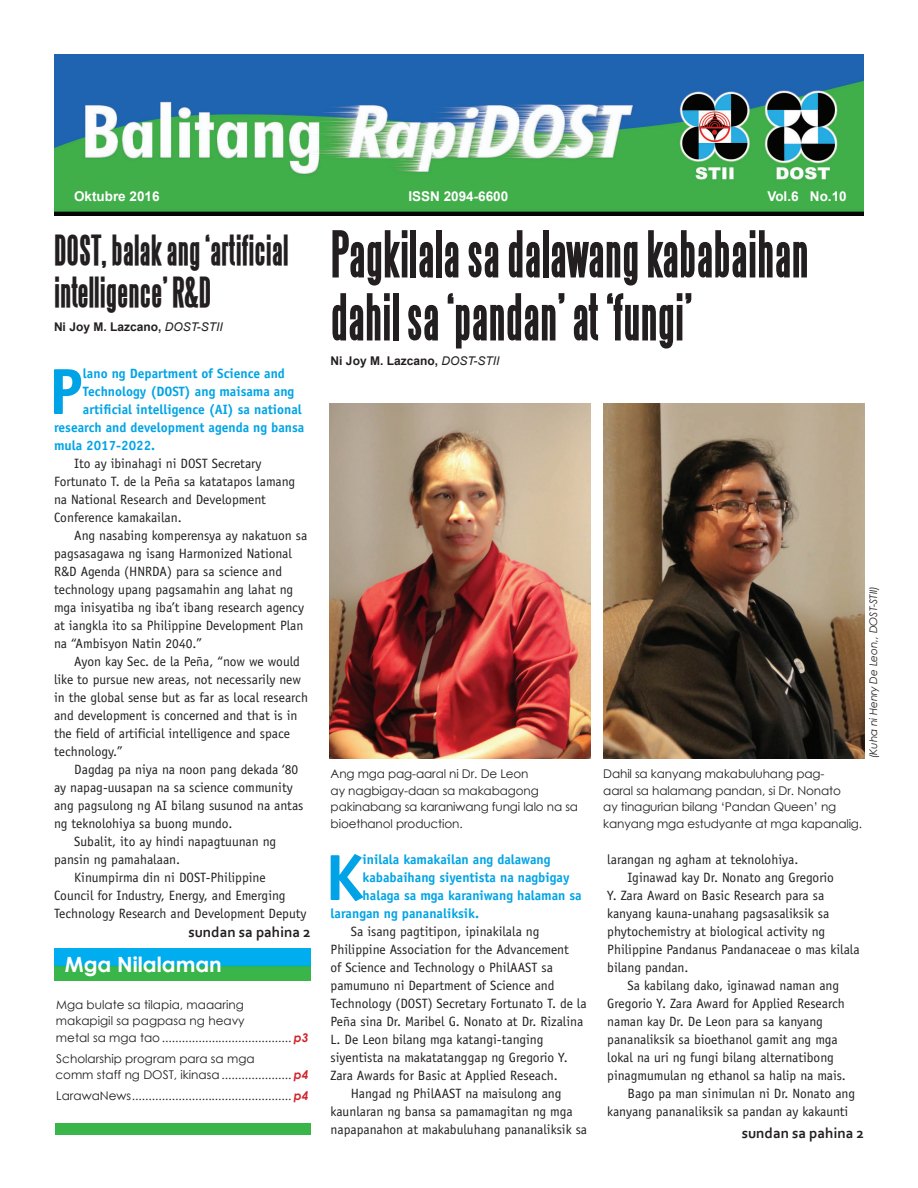
<style>
.page{position:relative;width:918px;height:1188px;background:#fff}
.page>*{position:absolute;margin:0;border:0;box-sizing:border-box;transform-origin:0 0}
.Rapidost_Lead_paragr{font:700 65.4px "Officina Sans";color:#00a4e6}
.Ripidost_TITLES{font:700 57px/63px "Steelfish";color:#231f20}
.Ripidost_TITLES-2{font:700 37.5px/42px "Steelfish";color:#231f20}
._2nd_Rapidost_BYLine{font:700 21px "Century Gothic";color:#fff}
.t1{font:700 15px "Corbel";color:#231f20}
.Rapidost_BODYTEXT{font:13.5px/18px "Officina Sans";color:#231f20}
.Rapidost_Lead_paragr-2{font:700 13.5px "Officina Sans";color:#00a4e6}
.t2{font:700 13.5px "Arial";color:#fff}
.Rapidost_CAPTION{font:12px/16.5px "Century Gothic";letter-spacing:-.01em;color:#231f20}
.Rapidost_TOC{font:12px/16.5px "Century Gothic";color:#231f20}
._1st_Rapidost_BYLine{font:700 12px "Arial";color:#231f20}
.Rapidost_CAPTION-2{font:italic 10.5px "Century Gothic";letter-spacing:-.01em;color:#231f20}
.s1{font-weight:400;font-style:italic}
.s2{font-weight:700;font-style:italic;color:#d1232a}
</style>
<div class="page">
<img style="left:54px;top:54px;width:809px;height:162px">
<div style="left:56px;top:1123px;width:255px;height:12px;background:#3ab54a"></div>
<svg style="left:54px;top:949px;width:257px;height:31px;background:#19b1a4"></svg>
<img style="left:330px;top:404px;width:261px;height:354px">
<img style="left:603px;top:404px;width:261px;height:354px">
<p class="t2" style="left:74px;top:187px;width:87px">Oktubre 2016</p>
<p class="t2" style="left:409px;top:187px;width:101px">ISSN 2094-6600</p>
<p class="t2" style="left:767px;top:187px;width:81px">Vol.6 No.10</p>
<p class="Ripidost_TITLES-2" style="left:54px;top:229px;width:236px">DOST, balak ang ‘artificial intelligence’ R&amp;D</p>
<p class="_1st_Rapidost_BYLine" style="left:54px;top:319px;width:170px">Ni Joy M. Lazcano, <span class="s1">DOST-STII</span></p>
<p class="Rapidost_Lead_paragr" style="left:49px;top:351px;width:35px">P</p>
<p class="Rapidost_Lead_paragr-2" style="left:83px;top:365px;width:203px">lano ng Department of Science and</p>
<p class="Rapidost_Lead_paragr-2" style="left:83px;top:383px;width:213px">Technology (DOST) ang maisama ang</p>
<p class="Rapidost_Lead_paragr-2" style="left:83px;top:401px;width:220px">artificial intelligence (AI) sa national</p>
<p class="Rapidost_Lead_paragr-2" style="left:54px;top:419px;width:252px">research and development agenda ng bansa</p>
<p class="Rapidost_Lead_paragr-2" style="left:54px;top:437px;width:103px">mula 2017-2022.</p>
<p class="Rapidost_BODYTEXT" style="left:54px;top:454px;width:243px;text-indent:20px">Ito ay ibinahagi ni DOST Secretary Fortunato T. de la Peña sa katatapos lamang na National Research and Development Conference kamakailan.</p>
<p class="Rapidost_BODYTEXT" style="left:54px;top:526px;width:255px;text-indent:20px">Ang nasabing komperensya ay nakatuon sa pagsasagawa ng isang Harmonized National R&amp;D Agenda (HNRDA) para sa science and technology upang pagsamahin ang lahat ng mga inisyatiba ng iba’t ibang research agency at iangkla ito sa Philippine Development Plan na “Ambisyon Natin 2040.”</p>
<p class="Rapidost_BODYTEXT" style="left:54px;top:652px;width:256px;text-indent:20px">Ayon kay Sec. de la Peña, “now we would like to pursue new areas, not necessarily new in the global sense but as far as local research and development is concerned and that is in the field of artificial intelligence and space technology.”</p>
<p class="Rapidost_BODYTEXT" style="left:54px;top:760px;width:251px;text-indent:20px">Dagdag pa niya na noon pang dekada ‘80 ay napag-uusapan na sa science community ang pagsulong ng AI bilang susunod na antas ng teknolohiya sa buong mundo.</p>
<p class="Rapidost_BODYTEXT" style="left:54px;top:832px;width:224px;text-indent:20px">Subalit, ito ay hindi napagtuunan ng pansin ng pamahalaan.</p>
<p class="Rapidost_BODYTEXT" style="left:54px;top:868px;width:254px;text-indent:20px">Kinumpirma din ni DOST-Philippine<br>Council for Industry, Energy, and Emerging<br>Technology Research and Development Deputy</p>
<p class="t1" style="left:188px;top:923px;width:124px">sundan sa pahina 2</p>
<p class="_2nd_Rapidost_BYLine" style="left:65px;top:949px;width:159px">Mga Nilalaman</p>
<p class="Rapidost_TOC" style="left:56px;top:996px;width:254px">Mga bulate sa tilapia, maaaring<br>makapigil sa pagpasa ng heavy<br>metal sa mga tao....................................... <span class="s2">p3</span></p>
<p class="Rapidost_TOC" style="left:55px;top:1050px;width:254px">Scholarship program para sa mga<br>comm staff ng DOST, ikinasa ..................... <span class="s2">p4</span></p>
<p class="Rapidost_TOC" style="left:56px;top:1088px;width:254px">LarawaNews................................................ <span class="s2">p4</span></p>
<p class="Ripidost_TITLES" style="left:331px;top:223px;width:480px">Pagkilala sa dalawang kababaihan dahil sa ‘pandan’ at ‘fungi’</p>
<p class="_1st_Rapidost_BYLine" style="left:331px;top:352px;width:170px">Ni Joy M. Lazcano, <span class="s1">DOST-STII</span></p>
<p class="Rapidost_CAPTION" style="left:331px;top:765px;width:249px">Ang mga pag-aaral ni Dr. De Leon<br>ay nagbigay-daan sa makabagong pakinabang sa karaniwang fungi lalo na sa bioethanol production.</p>
<p class="Rapidost_Lead_paragr" style="left:325px;top:837px;width:39px">K</p>
<p class="Rapidost_Lead_paragr-2" style="left:363px;top:851px;width:189px">inilala kamakailan ang dalawang</p>
<p class="Rapidost_Lead_paragr-2" style="left:363px;top:869px;width:208px">kababaihang siyentista na nagbigay</p>
<p class="Rapidost_Lead_paragr-2" style="left:363px;top:887px;width:221px">halaga sa mga karaniwang halaman sa</p>
<p class="Rapidost_Lead_paragr-2" style="left:331px;top:905px;width:150px">larangan ng pananaliksik.</p>
<p class="Rapidost_BODYTEXT" style="left:331px;top:922px;width:258px;text-indent:20px">Sa isang pagtitipon, ipinakilala ng Philippine Association for the Advancement<br>of Science and Technology o PhilAAST sa pamumuno ni Department of Science and Technology (DOST) Secretary Fortunato T. de la Peña sina Dr. Maribel G. Nonato at Dr. Rizalina L. De Leon bilang mga katangi-tanging siyentista na makatatanggap ng Gregorio Y.<br>Zara Awards for Basic at Applied Reseach.</p>
<p class="Rapidost_BODYTEXT" style="left:331px;top:1084px;width:258px;text-indent:20px">Hangad ng PhilAAST na maisulong ang kaunlaran ng bansa sa pamamagitan ng mga napapanahon at makabuluhang pananaliksik sa</p>
<p class="Rapidost_CAPTION-2" style="left:866px;top:758px;width:174px;rotate:-90deg">(Kuha ni Henry De Leon,, DOST-STII)</p>
<p class="Rapidost_CAPTION" style="left:603px;top:765px;width:260px">Dahil sa kanyang makabuluhang pag-<br>aaral sa halamang pandan, si Dr. Nonato<br>ay tinagurian bilang ‘Pandan Queen’ ng kanyang mga estudyante at mga kapanalig.</p>
<p class="Rapidost_BODYTEXT" style="left:607px;top:850px;width:193px">larangan ng agham at teknolohiya.</p>
<p class="Rapidost_BODYTEXT" style="left:607px;top:868px;width:254px;text-indent:20px">Iginawad kay Dr. Nonato ang Gregorio<br>Y. Zara Award on Basic Research para sa kanyang kauna-unahang pagsasaliksik sa phytochemistry at biological activity ng Philippine Pandanus Pandanaceae o mas kilala bilang pandan.</p>
<p class="Rapidost_BODYTEXT" style="left:607px;top:976px;width:240px;text-indent:20px">Sa kabilang dako, iginawad naman ang Gregorio Y. Zara Award for Applied Research naman kay Dr. De Leon para sa kanyang pananaliksik sa bioethanol gamit ang mga lokal na uri ng fungi bilang alternatibong pinagmumulan ng ethanol sa halip na mais.</p>
<p class="Rapidost_BODYTEXT" style="left:607px;top:1084px;width:249px;text-indent:20px">Bago pa man sinimulan ni Dr. Nonato ang kanyang pananaliksik sa pandan ay kakaunti</p>
<p class="t1" style="left:742px;top:1124px;width:124px">sundan sa pahina 2</p>
</div>
